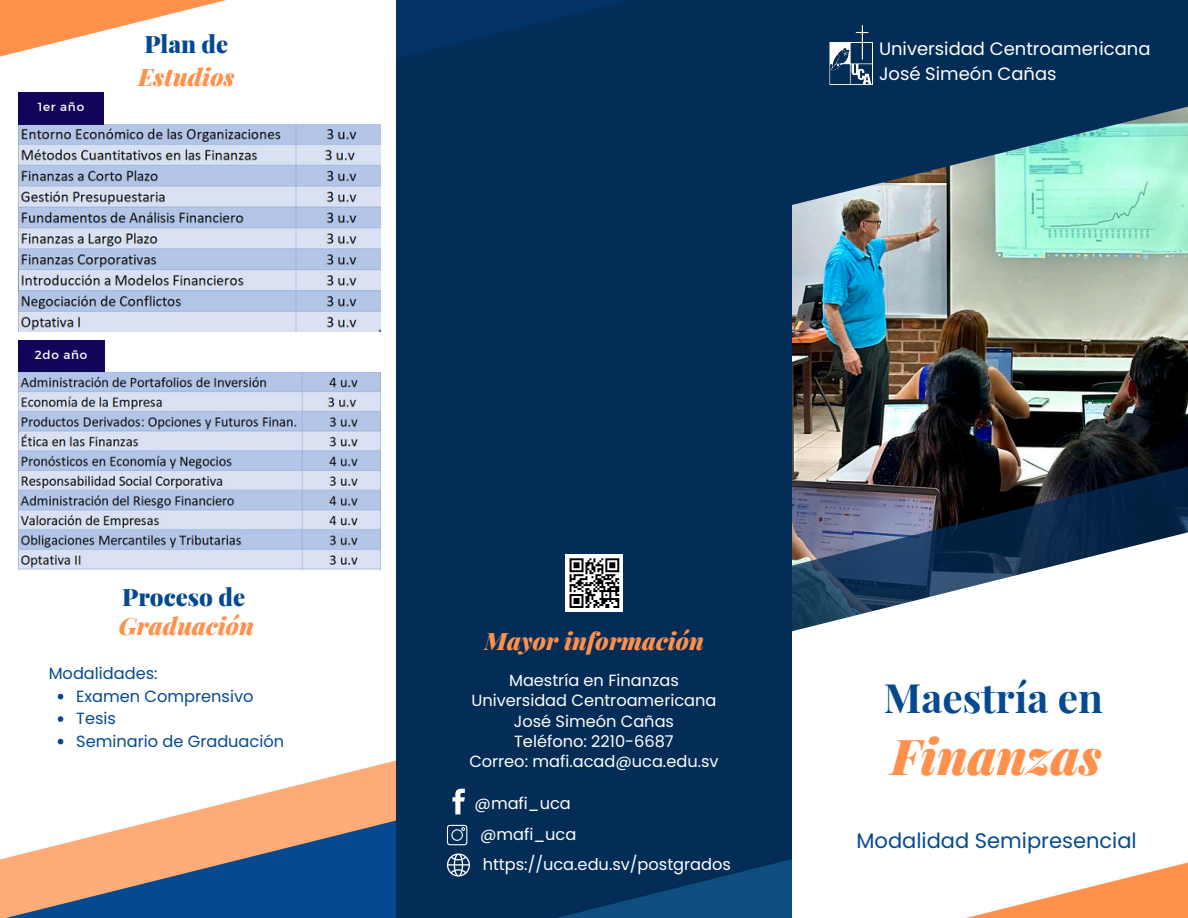
<style>
.page{position:relative;width:1188px;height:918px;background:#fff}
.page>*{position:absolute;margin:0;border:0;box-sizing:border-box;transform-origin:0 0}
.t1{font:italic 900 49.5px "Playfair Display";color:#ff914d}
.t2{font:700 40.5px "Playfair Display";color:#054a91}
.t3{font:italic 900 24px "Playfair Display";color:#ff914d}
.t4{font:900 24px "Playfair Display";color:#054a91}
.t5{font:21px "Poppins";color:#054a91}
.t6{font:18px/24.8px "Poppins";color:#fff}
.t7{font:16.2px/20.2px "Poppins";color:#fff;text-align:center}
.t8{font:16.2px "Poppins";color:#054a91}
.t9{font:12px "Kief Montaser Regular";letter-spacing:.06em;color:#fff}
</style>
<div class="page">
<div style="left:792px;top:0;width:396px;height:918px;background:#032c57"></div>
<img style="left:792px;top:106px;width:396px;height:316px">
<img style="left:792px;top:422px;width:396px;height:104px">
<svg style="left:158px;top:760px;width:238px;height:60px"></svg>
<svg style="left:792px;top:526px;width:396px;height:392px;background:#dce0e5"></svg>
<svg style="left:0;top:820px;width:396px;height:98px;background:#87838f"></svg>
<div style="left:396px;top:0;width:396px;height:918px;background:#032c57"></div>
<div style="left:396px;top:0;width:287px;height:59px;background:linear-gradient(to right,#033365,#032b55)"></div>
<svg style="left:558px;top:859px;width:234px;height:59px"></svg>
<svg style="left:914px;top:859px;width:274px;height:59px;background:#ffd5bb"></svg>
<svg style="left:0;top:0;width:226px;height:57px"></svg>
<img style="left:18px;top:124px;width:362px;height:207px">
<div style="left:18px;top:92px;width:86px;height:32px;background:#110559"></div>
<div style="left:18px;top:340px;width:86px;height:32px;background:#110559"></div>
<svg style="left:447px;top:854px;width:23px;height:23px"></svg>
<svg style="left:452px;top:789px;width:13px;height:25px"></svg>
<svg style="left:447px;top:825px;width:20px;height:20px"></svg>
<div style="left:566px;top:554px;width:57px;height:58px;background:#fff"></div>
<svg style="left:570px;top:558px;width:49px;height:50px"></svg>
<img style="left:829px;top:25px;width:44px;height:60px">
<img style="left:18px;top:372px;width:362px;height:199px">
<svg style="left:58px;top:694px;width:5px;height:5px"></svg>
<svg style="left:58px;top:716px;width:5px;height:6px"></svg>
<svg style="left:58px;top:739px;width:5px;height:5px"></svg>
<h5 class="t9" style="left:38px;top:99px;width:48px">1er año</h5>
<p class="t4" style="left:144px;top:27px;width:85px">Plan de</p>
<h5 class="t3" style="left:138px;top:60px;width:98px">Estudios</h5>
<p class="t9" style="left:35px;top:347px;width:54px">2do año</p>
<p class="t4" style="left:122px;top:580px;width:124px">Proceso de</p>
<h2 class="t3" style="left:119px;top:609px;width:137px">Graduación</h2>
<h3 class="t8" style="left:49px;top:662px;width:110px">Modalidades:</h3>
<p class="t8" style="left:76px;top:685px;width:179px">Examen Comprensivo</p>
<p class="t8" style="left:76px;top:707px;width:41px">Tesis</p>
<p class="t8" style="left:76px;top:730px;width:209px">Seminario de Graduación</p>
<h5 class="t6" style="left:879px;top:37px;width:273px">Universidad Centroamericana<br>José Simeón Cañas</h5>
<p class="t3" style="left:484px;top:624px;width:221px">Mayor información</p>
<h3 class="t7" style="left:469px;top:670px;width:251px">Maestría en Finanzas<br>Universidad Centroamericana<br>José Simeón Cañas<br>Teléfono: 2210-6687<br>Correo: mafi.acad@uca.edu.sv</h3>
<h4 class="t7" style="left:475px;top:793px;width:98px">@mafi_uca</h4>
<h3 class="t7" style="left:480px;top:824px;width:98px">@mafi_uca</h3>
<h1 class="t7" style="left:483px;top:854px;width:250px">https://uca.edu.sv/postgrados</h1>
<p class="t2" style="left:884px;top:669px;width:221px">Maestría en</p>
<h5 class="t1" style="left:891px;top:721px;width:212px">Finanzas</h5>
<h3 class="t5" style="left:857px;top:826px;width:282px">Modalidad Semipresencial</h3>
</div>
